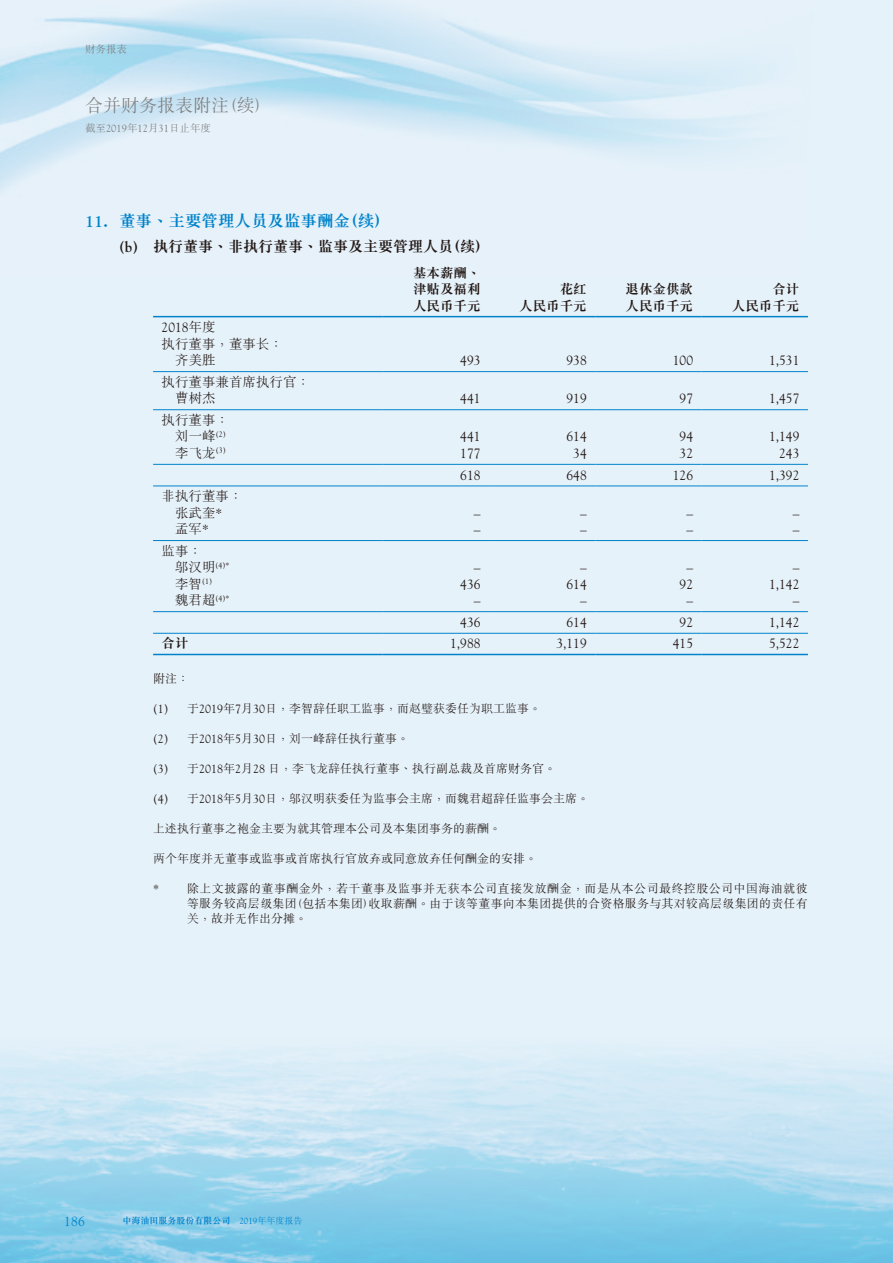
<style>
.page{position:relative;width:893px;height:1263px;background:#fff}
.page>*{position:absolute;margin:0;border:0;box-sizing:border-box;transform-origin:0 0}
.t1{font:300 18px "M Sung HKS";color:#7e7e7e}
.t2{font:700 16.5px "M Sung HKS";color:#0083ca}
.t3{font:700 15px "M Sung HKS";color:#231916}
.t4{font:13.5px "Goudy Std";color:#231916}
.t5{font:300 13.5px/16.5px "M Sung HKS";color:#231916}
.t6{font:700 13.5px/16.5px "M Sung HKS";color:#231916}
.t7{font:13.5px "Goudy Std";color:#0083ca}
.t8{font:300 12px/15px "M Sung HKS";color:#231916;text-align:justify}
.t9{font:300 10.5px "M Sung HKS";color:#7e7e7e}
.t10{font:700 9px "M Sung HKS";color:#0083ca}
.t11{font:7.8px "Goudy Std";color:#231916}
.s1{font-family:"Goudy Std";font-weight:400}
.s2{font-family:"Goudy Std"}
.s3{font-family:"M Sung HKS";font-weight:300}
.s4{font-family:"M Sung HKS";font-weight:300;font-size:13.5px}
.s5{font-weight:300}
</style>
<div class="page">
<img style="left:0;top:277px;width:893px;height:986px">
<hr style="left:153px;top:316px;width:230px;height:1px;background:#0083ca">
<hr style="left:383px;top:316px;width:106px;height:1px;background:#0083ca">
<hr style="left:489px;top:316px;width:106px;height:1px;background:#0083ca">
<hr style="left:595px;top:316px;width:107px;height:1px;background:#0083ca">
<hr style="left:702px;top:316px;width:106px;height:1px;background:#0083ca">
<hr style="left:153px;top:371px;width:230px;height:1px;background:#0083ca">
<hr style="left:383px;top:371px;width:106px;height:1px;background:#0083ca">
<hr style="left:489px;top:371px;width:106px;height:1px;background:#0083ca">
<hr style="left:595px;top:371px;width:107px;height:1px;background:#0083ca">
<hr style="left:702px;top:371px;width:106px;height:1px;background:#0083ca">
<hr style="left:153px;top:409px;width:230px;height:1px;background:#0083ca">
<hr style="left:383px;top:409px;width:106px;height:1px;background:#0083ca">
<hr style="left:489px;top:409px;width:106px;height:1px;background:#0083ca">
<hr style="left:595px;top:409px;width:107px;height:1px;background:#0083ca">
<hr style="left:702px;top:409px;width:106px;height:1px;background:#0083ca">
<hr style="left:153px;top:464px;width:230px;height:1px;background:#0083ca">
<hr style="left:383px;top:464px;width:106px;height:1px;background:#0083ca">
<hr style="left:489px;top:464px;width:106px;height:1px;background:#0083ca">
<hr style="left:595px;top:464px;width:107px;height:1px;background:#0083ca">
<hr style="left:702px;top:464px;width:106px;height:1px;background:#0083ca">
<hr style="left:153px;top:486px;width:230px;height:1px;background:#0083ca">
<hr style="left:383px;top:486px;width:106px;height:1px;background:#0083ca">
<hr style="left:489px;top:486px;width:106px;height:1px;background:#0083ca">
<hr style="left:595px;top:486px;width:107px;height:1px;background:#0083ca">
<hr style="left:702px;top:486px;width:106px;height:1px;background:#0083ca">
<hr style="left:153px;top:540px;width:230px;height:1px;background:#0083ca">
<hr style="left:383px;top:540px;width:106px;height:1px;background:#0083ca">
<hr style="left:489px;top:540px;width:106px;height:1px;background:#0083ca">
<hr style="left:595px;top:540px;width:107px;height:1px;background:#0083ca">
<hr style="left:702px;top:540px;width:106px;height:1px;background:#0083ca">
<hr style="left:153px;top:611px;width:230px;height:1px;background:#0083ca">
<hr style="left:383px;top:611px;width:106px;height:1px;background:#0083ca">
<hr style="left:489px;top:611px;width:106px;height:1px;background:#0083ca">
<hr style="left:595px;top:611px;width:107px;height:1px;background:#0083ca">
<hr style="left:702px;top:611px;width:106px;height:1px;background:#0083ca">
<hr style="left:153px;top:633px;width:230px;height:1px;background:#0083ca">
<hr style="left:383px;top:633px;width:106px;height:1px;background:#0083ca">
<hr style="left:489px;top:633px;width:106px;height:1px;background:#0083ca">
<hr style="left:595px;top:633px;width:107px;height:1px;background:#0083ca">
<hr style="left:702px;top:633px;width:106px;height:1px;background:#0083ca">
<hr style="left:153px;top:654px;width:230px;height:1px;background:#0083ca">
<hr style="left:383px;top:654px;width:106px;height:1px;background:#0083ca">
<hr style="left:489px;top:654px;width:106px;height:1px;background:#0083ca">
<hr style="left:595px;top:654px;width:107px;height:1px;background:#0083ca">
<hr style="left:702px;top:654px;width:106px;height:1px;background:#0083ca">
<p class="t9" style="left:85px;top:42px;width:43px">財務報表</p>
<h1 class="t1" style="left:85px;top:93px;width:188px">合並財務報表附註（續）</h1>
<p class="t9" style="left:85px;top:121px;width:127px">截至<span class="s1">2019</span>年<span class="s1">12</span>月<span class="s1">31</span>日止年度</p>
<h2 class="t2" style="left:85px;top:210px;width:306px"><span class="s2">11.</span> 董事、主要管理人員及監事酬金（續）</h2>
<p class="t3" style="left:119px;top:236px;width:371px"><span class="s2">(b)</span> 執行董事、非執行董事、監事及主要管理人員（續）</p>
<p class="t6" style="left:413px;top:264px;width:69px">基本薪酬、津貼及福利</p>
<p class="t6" style="left:560px;top:280px;width:28px">花紅</p>
<p class="t6" style="left:626px;top:280px;width:69px">退休金供款</p>
<p class="t6" style="left:772px;top:280px;width:28px">合計</p>
<p class="t4" style="left:162px;top:319px;width:56px">2018<span class="s3">年度</span></p>
<p class="t5" style="left:175px;top:335px;width:109px;text-indent:-14px">執行董事，董事長：齊美勝</p>
<p class="t5" style="left:175px;top:373px;width:136px;text-indent:-14px">執行董事兼首席執行官：曹樹傑</p>
<p class="t5" style="left:162px;top:411px;width:69px;text-align:right">執行董事：劉一峰<sup>(2)</sup></p>
<p class="t6" style="left:413px;top:297px;width:69px">人民幣千元</p>
<p class="t6" style="left:519px;top:297px;width:69px">人民幣千元</p>
<p class="t6" style="left:626px;top:297px;width:69px">人民幣千元</p>
<p class="t6" style="left:732px;top:297px;width:69px">人民幣千元</p>
<p class="t4" style="left:460px;top:352px;width:22px">493</p>
<p class="t4" style="left:567px;top:352px;width:22px">938</p>
<p class="t4" style="left:673px;top:352px;width:22px">100</p>
<p class="t4" style="left:769px;top:352px;width:32px">1,531</p>
<p class="t4" style="left:460px;top:390px;width:22px">441</p>
<p class="t4" style="left:567px;top:390px;width:22px">919</p>
<p class="t4" style="left:680px;top:390px;width:15px">97</p>
<p class="t4" style="left:769px;top:390px;width:32px">1,457</p>
<p class="t4" style="left:460px;top:428px;width:22px">441</p>
<p class="t4" style="left:567px;top:428px;width:22px">614</p>
<p class="t4" style="left:680px;top:428px;width:15px">94</p>
<p class="t4" style="left:769px;top:428px;width:32px">1,149</p>
<p class="t5" style="left:175px;top:444px;width:52px">李飛龍<sup>(3)</sup></p>
<p class="t4" style="left:460px;top:445px;width:22px">177</p>
<p class="t4" style="left:573px;top:445px;width:15px">34</p>
<p class="t4" style="left:680px;top:445px;width:15px">32</p>
<p class="t4" style="left:779px;top:445px;width:22px">243</p>
<p class="t4" style="left:460px;top:466px;width:22px">618</p>
<p class="t4" style="left:567px;top:466px;width:22px">648</p>
<p class="t4" style="left:673px;top:466px;width:22px">126</p>
<p class="t4" style="left:769px;top:466px;width:32px">1,392</p>
<p class="t5" style="left:162px;top:487px;width:82px;text-align:center">非執行董事：張武奎<span class="s1">*</span></p>
<p class="t4" style="left:474px;top:504px;width:8px">–</p>
<p class="t4" style="left:580px;top:504px;width:8px">–</p>
<p class="t4" style="left:686px;top:504px;width:8px">–</p>
<p class="t4" style="left:793px;top:504px;width:8px">–</p>
<p class="t5" style="left:175px;top:520px;width:35px">孟軍<span class="s1">*</span></p>
<p class="t4" style="left:474px;top:521px;width:8px">–</p>
<p class="t4" style="left:580px;top:521px;width:8px">–</p>
<p class="t4" style="left:686px;top:521px;width:8px">–</p>
<p class="t4" style="left:793px;top:521px;width:8px">–</p>
<p class="t5" style="left:162px;top:542px;width:42px">監事：</p>
<p class="t11" style="left:175px;top:560px;width:56px"><span class="s4">鄔漢明</span>(4)*</p>
<p class="t4" style="left:474px;top:559px;width:8px">–</p>
<p class="t4" style="left:580px;top:559px;width:8px">–</p>
<p class="t4" style="left:686px;top:559px;width:8px">–</p>
<p class="t4" style="left:793px;top:559px;width:8px">–</p>
<p class="t11" style="left:175px;top:577px;width:39px"><span class="s4">李智</span>(1)</p>
<p class="t4" style="left:460px;top:576px;width:22px">436</p>
<p class="t4" style="left:567px;top:576px;width:22px">614</p>
<p class="t4" style="left:680px;top:576px;width:15px">92</p>
<p class="t4" style="left:769px;top:576px;width:32px">1,142</p>
<p class="t11" style="left:175px;top:593px;width:56px"><span class="s4">魏君超</span>(4)*</p>
<p class="t4" style="left:474px;top:592px;width:8px">–</p>
<p class="t4" style="left:580px;top:592px;width:8px">–</p>
<p class="t4" style="left:686px;top:592px;width:8px">–</p>
<p class="t4" style="left:793px;top:592px;width:8px">–</p>
<p class="t4" style="left:460px;top:614px;width:22px">436</p>
<p class="t4" style="left:567px;top:614px;width:22px">614</p>
<p class="t4" style="left:680px;top:614px;width:15px">92</p>
<p class="t4" style="left:769px;top:614px;width:32px">1,142</p>
<p class="t6" style="left:162px;top:634px;width:28px">合計</p>
<p class="t4" style="left:450px;top:635px;width:32px">1,988</p>
<p class="t4" style="left:556px;top:635px;width:32px">3,119</p>
<p class="t4" style="left:673px;top:635px;width:22px">415</p>
<p class="t4" style="left:769px;top:635px;width:32px">5,522</p>
<p class="t8" style="left:153px;top:671px;width:37px">附註：</p>
<p class="t8" style="left:153px;top:701px;width:390px"><span class="s1">(1)</span> 於<span class="s1">2019</span>年<span class="s1">7</span>月<span class="s1">30</span>日，李智辭任職工監事，而趙璧獲委任為職工監事。</p>
<p class="t8" style="left:153px;top:731px;width:258px"><span class="s1">(2)</span> 於<span class="s1">2018</span>年<span class="s1">5</span>月<span class="s1">30</span>日，劉一峰辭任執行董事。</p>
<p class="t8" style="left:153px;top:761px;width:405px"><span class="s1">(3)</span> 於<span class="s1">2018</span>年<span class="s1">2</span>月<span class="s1">28</span> 日，李飛龍辭任執行董事、執行副總裁及首席財務官。</p>
<p class="t8" style="left:153px;top:791px;width:438px"><span class="s1">(4)</span> 於<span class="s1">2018</span>年<span class="s1">5</span>月<span class="s1">30</span>日，鄔漢明獲委任為監事會主席，而魏君超辭任監事會主席。</p>
<p class="t8" style="left:153px;top:821px;width:349px">上述執行董事之袍金主要為就其管理本公司及本集團事務的薪酬。</p>
<p class="t8" style="left:153px;top:851px;width:385px">兩個年度並無董事或監事或首席執行官放棄或同意放棄任何酬金的安排。</p>
<p class="t8" style="left:187px;top:881px;width:622px;text-indent:-34px"><span class="s1">*</span> 除上文披露的董事酬金外，若干董事及監事並無獲本公司直接發放酬金，而是從本公司最終控股公司中國海油就彼等服務較高層級集團（包括本集團）收取薪酬。由於該等董事向本集團提供的合資格服務與其對較高層級集團的責任有關，故並無作出分攤。</p>
<p class="t7" style="left:64px;top:1213px;width:22px">186</p>
<p class="t10" style="left:122px;top:1215px;width:181px">中海油田服務股份有限公司 <span class="s1">2019</span><span class="s5">年年度報告</span></p>
</div>
